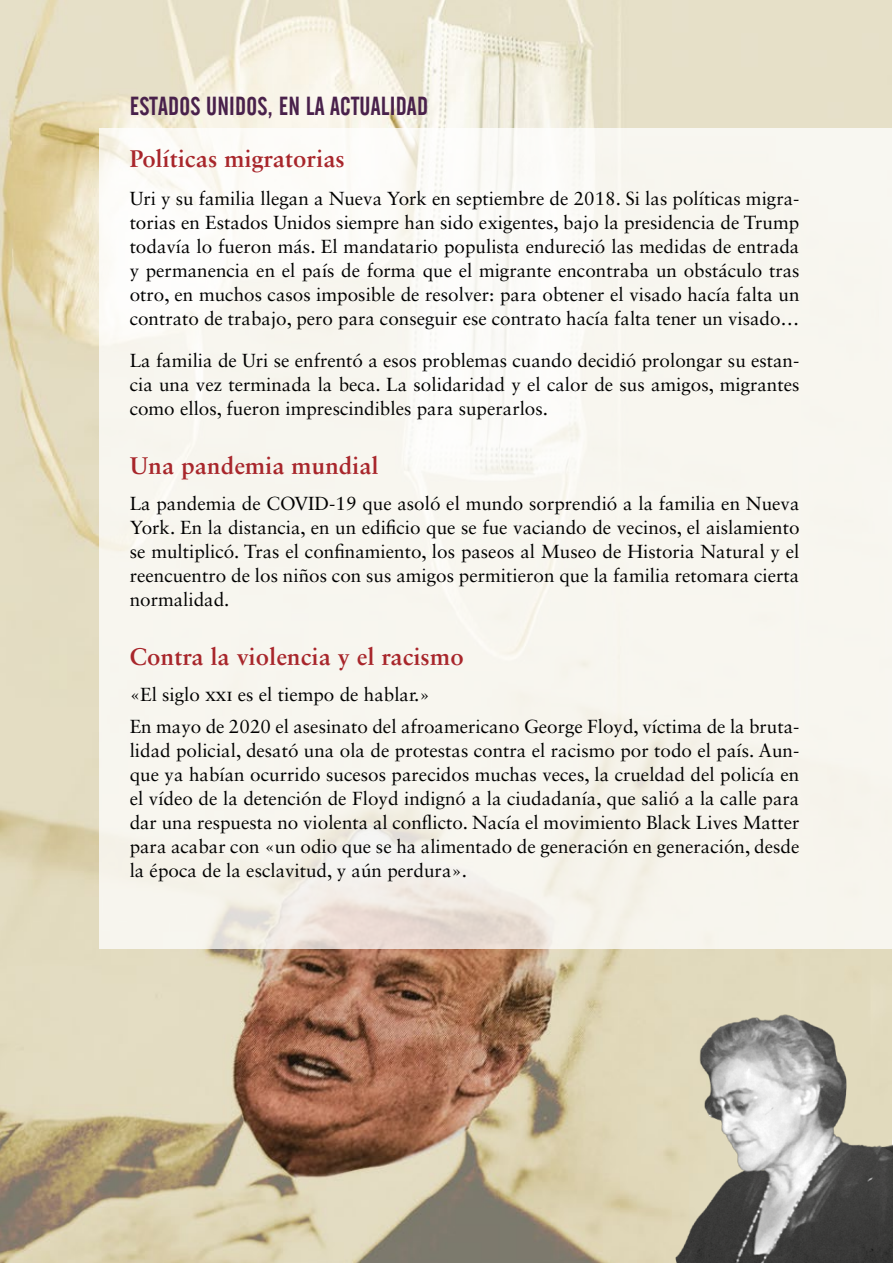
<style>
.page{position:relative;width:893px;height:1263px;background:#fff}
.page>*{position:absolute;margin:0;border:0;box-sizing:border-box;transform-origin:0 0}
.t1{font:25.5px "Alternate Gothic No 2 BT";letter-spacing:.01em;color:#49214b}
.t2{font:700 24px "Sabon LT Std";letter-spacing:.01em;color:#a8262b}
.t3{font:18.9px/24px "Sabon LT Std";color:#000;text-align:justify}
</style>
<div class="page">
<img style="left:0;top:0;width:892px;height:1263px">
<div style="left:100px;top:129px;width:793px;height:820px;background:#f8f6ef"></div>
<hr style="left:892px;top:129px;width:1px;height:820px;background:#fff">
<img style="left:867px;top:995px;width:25px;height:20px">
<img style="left:671px;top:1015px;width:222px;height:248px">
<h1 class="t1" style="left:130px;top:92px;width:300px">ESTADOS UNIDOS, EN LA ACTUALIDAD</h1>
<p class="t2" style="left:130px;top:144px;width:217px">Políticas migratorias</p>
<p class="t3" style="left:130px;top:186px;width:671px">Uri y su familia llegan a Nueva York en septiembre de 2018. Si las políticas migra&shy;torias en Estados Unidos siempre han sido exigentes, bajo la presidencia de Trump todavía lo fueron más. El mandatario populista endureció las medidas de entrada y permanencia en el país de forma que el migrante encontraba un obstáculo tras otro, en muchos casos imposible de resolver: para obtener el visado hacía falta un contrato de trabajo, pero para conseguir ese contrato hacía falta tener un visado…</p>
<p class="t3" style="left:130px;top:348px;width:671px">La familia de Uri se enfrentó a esos problemas cuando decidió prolongar su estan&shy;cia una vez terminada la beca. La solidaridad y el calor de sus amigos, migrantes como ellos, fueron imprescindibles para superarlos.</p>
<p class="t2" style="left:130px;top:451px;width:250px">Una pandemia mundial</p>
<p class="t3" style="left:130px;top:491px;width:671px">La pandemia de COVID-19 que asoló el mundo sorprendió a la familia en Nueva York. En la distancia, en un edificio que se fue vaciando de vecinos, el aislamiento se multiplicó. Tras el confinamiento, los paseos al Museo de Historia Natural y el reencuentro de los niños con sus amigos permitieron que la familia retomara cierta normalidad.</p>
<p class="t2" style="left:130px;top:641px;width:336px">Contra la violencia y el racismo</p>
<p class="t3" style="left:130px;top:678px;width:671px;line-height:32.5px">«El siglo xxi es el tiempo de hablar.»<br>En mayo de 2020 el asesinato del afroamericano George Floyd, víctima de la bruta-</p>
<p class="t3" style="left:130px;top:738px;width:671px">lidad policial, desató una ola de protestas contra el racismo por todo el país. Aun&shy;que ya habían ocurrido sucesos parecidos muchas veces, la crueldad del policía en el vídeo de la detención de Floyd indignó a la ciudadanía, que salió a la calle para dar una respuesta no violenta al conflicto. Nacía el movimiento Black Lives Matter para acabar con «un odio que se ha alimentado de generación en generación, desde la época de la esclavitud, y aún perdura».</p>
</div>
